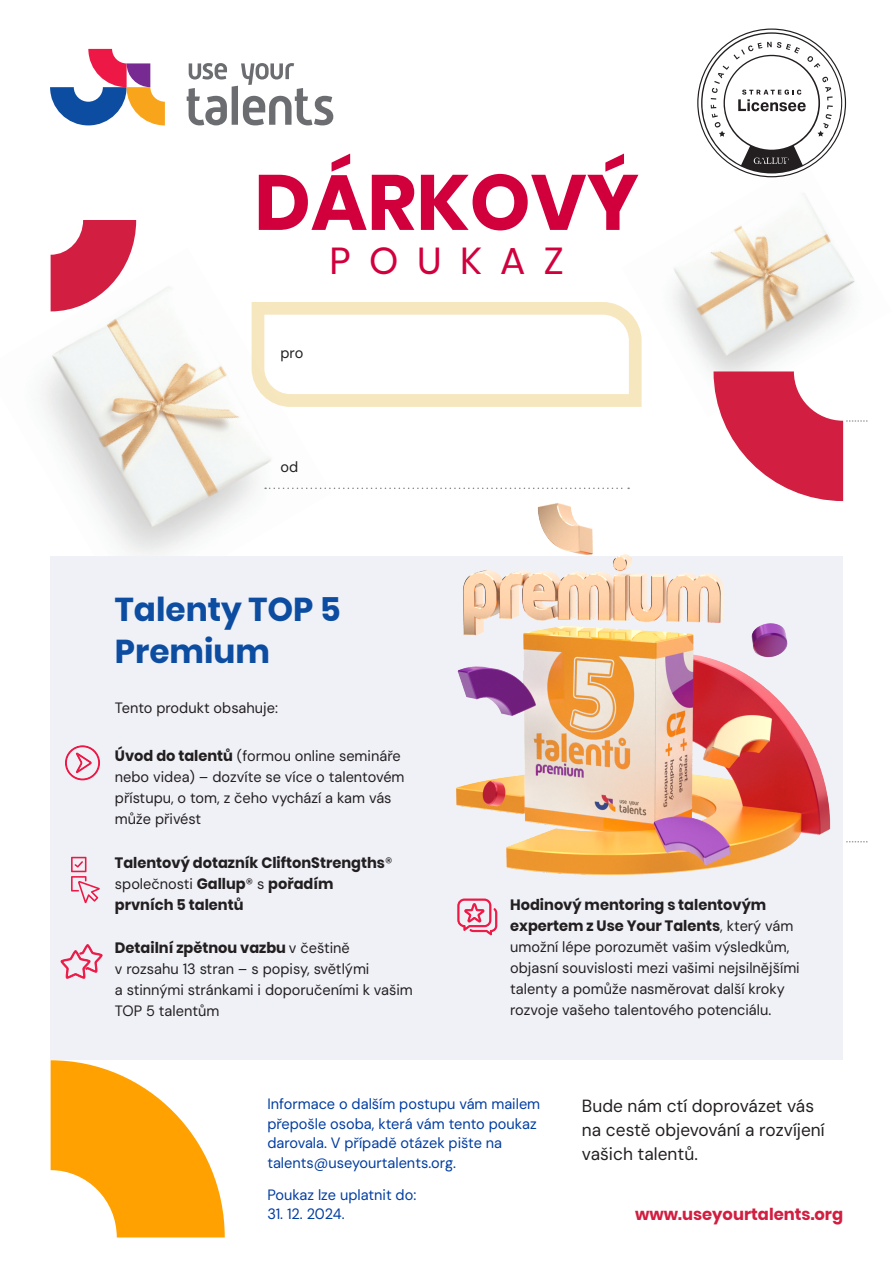
<style>
.page{position:relative;width:893px;height:1263px;background:#fff}
.page>*{position:absolute;margin:0;border:0;box-sizing:border-box;transform-origin:0 0}
.t1{font:700 78px "Poppins";color:#d1003d}
.t2{font:37.5px "Poppins";letter-spacing:.5em;color:#d1003d}
.t3{font:700 33px "Poppins";color:#0d4da1}
.t4{font:17.7px/24px "DM Sans 9 pt";color:#231f20}
.t5{font:700 16.5px "Poppins";color:#d21e40}
.t6{font:15px/21px "DM Sans 9 pt";color:#231f20}
.t7{font:15px/19.5px "DM Sans 9 pt";color:#003da1}
.t8{font:700 15px/21px "Poppins";color:#231f20}
.s1{font-family:"Poppins";font-weight:700}
.s2{font-family:"DM Sans 9 pt";font-weight:400}
</style>
<div class="page">
<svg style="left:846px;top:841px;width:21px;height:1px"></svg>
<img style="left:673px;top:177px;width:182px;height:196px">
<img style="left:41px;top:254px;width:290px;height:359px">
<div style="left:51px;top:556px;width:792px;height:504px;background:#eff1f7"></div>
<img style="left:456px;top:503px;width:375px;height:372px">
<svg style="left:697px;top:29px;width:149px;height:148px"></svg>
<svg style="left:50px;top:49px;width:115px;height:76px"></svg>
<svg style="left:187px;top:63px;width:146px;height:62px"></svg>
<svg style="left:51px;top:1060px;width:174px;height:177px"></svg>
<svg style="left:250px;top:300px;width:392px;height:108px"></svg>
<svg style="left:265px;top:488px;width:364px;height:1px"></svg>
<svg style="left:65px;top:745px;width:35px;height:35px"></svg>
<svg style="left:61px;top:944px;width:42px;height:35px"></svg>
<svg style="left:71px;top:857px;width:29px;height:46px"></svg>
<svg style="left:713px;top:371px;width:154px;height:130px"></svg>
<svg style="left:51px;top:220px;width:85px;height:91px"></svg>
<svg style="left:457px;top:899px;width:40px;height:36px"></svg>
<p class="t1" style="left:254px;top:157px;width:386px">DÁRKOVÝ</p>
<p class="t2" style="left:329px;top:239px;width:236px">POUKAZ</p>
<p class="t6" style="left:280px;top:342px;width:24px">pro</p>
<p class="t6" style="left:280px;top:456px;width:19px">od</p>
<p class="t3" style="left:115px;top:591px;width:228px">Talenty TOP 5</p>
<p class="t3" style="left:115px;top:633px;width:157px">Premium</p>
<p class="t6" style="left:115px;top:697px;width:165px">Tento produkt obsahuje:</p>
<p class="t6" style="left:115px;top:745px;width:291px"><span class="s1">Úvod do talentů</span> (formou online semináře nebo videa) – dozvíte se více o talentovém přístupu, o tom, z čeho vychází a kam vás</p>
<p class="t6" style="left:115px;top:808px;width:88px">může přivést</p>
<p class="t8" style="left:115px;top:852px;width:279px">Talentový dotazník CliftonStrengths<span class="s2">® společnosti</span> Gallup<span class="s2">® s</span> pořadím</p>
<p class="t8" style="left:115px;top:894px;width:130px">prvních 5 talentů</p>
<p class="t8" style="left:115px;top:937px;width:236px">Detailní zpětnou vazbu <span class="s2">v češtině</span></p>
<p class="t6" style="left:115px;top:958px;width:256px">v rozsahu 13 stran – s popisy, světlými</p>
<p class="t6" style="left:115px;top:979px;width:299px">a stinnými stránkami i doporučeními k vašim<br>TOP 5 talentům</p>
<p class="t6" style="left:510px;top:894px;width:291px"><span class="s1">Hodinový mentoring s talentovým expertem z Use Your Talents</span>, který vám umožní lépe porozumět vašim výsledkům, objasní souvislosti mezi vašimi nejsilnějšími talenty a pomůže nasměrovat další kroky rozvoje vašeho talentového potenciálu.</p>
<p class="t7" style="left:267px;top:1094px;width:274px">Informace o dalším postupu vám mailem přepošle osoba, která vám tento poukaz darovala. V případě otázek pište na</p>
<p class="t7" style="left:267px;top:1152px;width:190px">talents@useyourtalents.org.</p>
<p class="t7" style="left:267px;top:1185px;width:150px">Poukaz lze uplatnit do:</p>
<p class="t7" style="left:267px;top:1204px;width:79px">31. 12. 2024.</p>
<p class="t4" style="left:582px;top:1093px;width:234px">Bude nám ctí doprovázet vás</p>
<p class="t4" style="left:582px;top:1117px;width:244px">na cestě objevování a rozvíjení vašich talentů.</p>
<p class="t5" style="left:635px;top:1204px;width:209px">www.useyourtalents.org</p>
</div>
